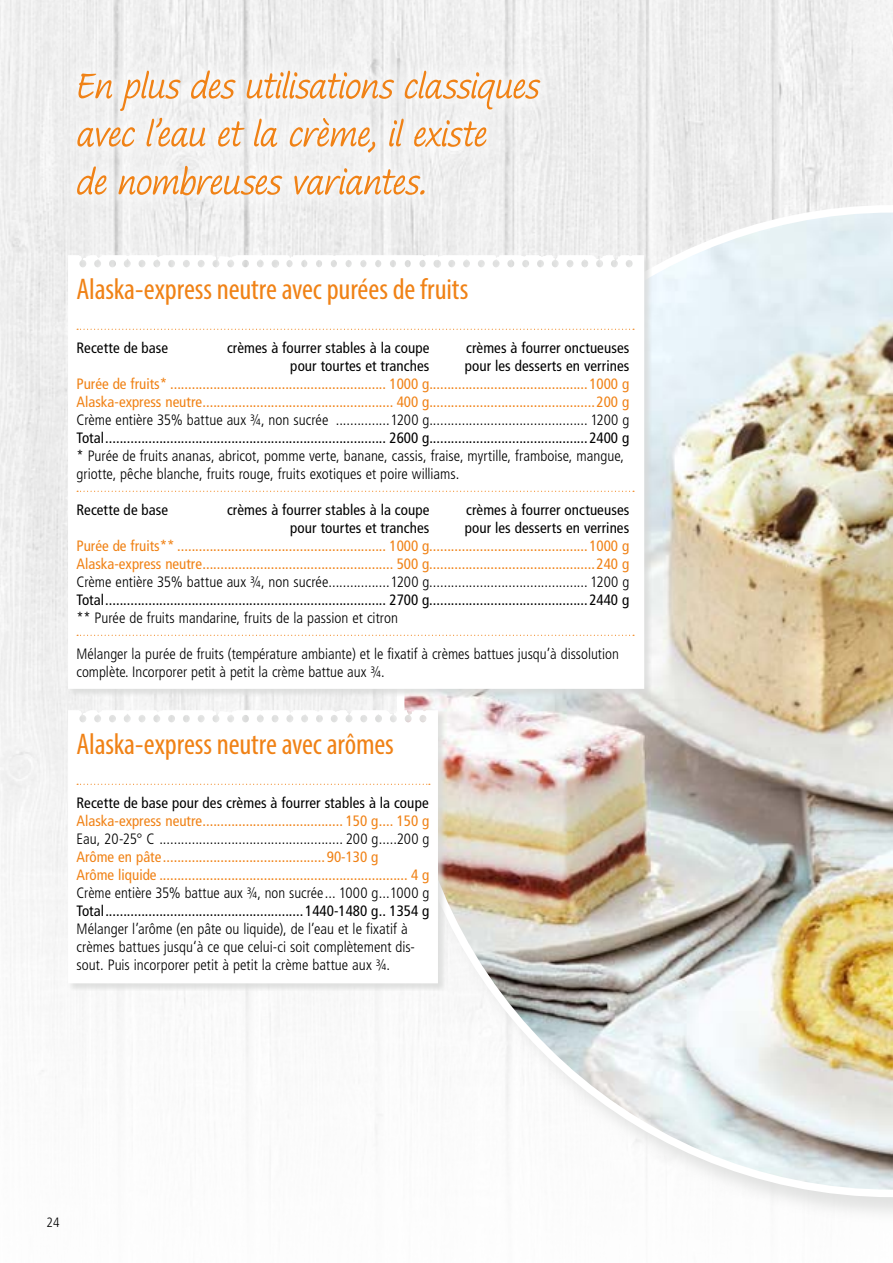
<style>
.page{position:relative;width:893px;height:1263px;background:#fff}
.page>*{position:absolute;margin:0;border:0;box-sizing:border-box;transform-origin:0 0}
.t1{font:italic 52.5px/48px "Bradley Texting Pro";letter-spacing:-.01em;color:#f08216}
.t2{font:condensed 30px "Myriad Pro";letter-spacing:-.005em;color:#f08216}
.t3{font:300 condensed 15px/18px "Frutiger LT Pro";color:#000}
.t4{font:condensed 15px/18px "Frutiger LT Pro";color:#f08216}
.t5{font:condensed 15px "Frutiger LT Pro";letter-spacing:.005em;color:#000}
.t6{font:300 condensed 13.5px "Frutiger LT Pro";color:#000}
</style>
<div class="page">
<img style="left:0;top:0;width:893px;height:1135px">
<div style="left:395px;top:203px;width:498px;height:1020px;background:#d8d9d8;opacity:.75"></div>
<img style="left:397px;top:205px;width:496px;height:992px">
<div style="left:68px;top:256px;width:584px;height:441px;background:#d8d9d8;opacity:.75"></div>
<svg style="left:68px;top:255px;width:576px;height:434px"></svg>
<div style="left:49px;top:44px;width:518px;height:180px;background:#f1f1f1"></div>
<svg style="left:77px;top:329px;width:557px;height:1px"></svg>
<svg style="left:77px;top:491px;width:557px;height:1px"></svg>
<svg style="left:77px;top:635px;width:557px;height:1px"></svg>
<div style="left:68px;top:710px;width:378px;height:281px;background:#d8d9d8;opacity:.75"></div>
<svg style="left:68px;top:710px;width:370px;height:273px"></svg>
<svg style="left:77px;top:784px;width:353px;height:1px"></svg>
<h1 class="t1" style="left:77px;top:63px;width:465px">En plus des utilisations classiques avec l’eau et la crème, il existe<br>de nombreuses variantes.</h1>
<h2 class="t2" style="left:77px;top:271px;width:393px">Alaska-express neutre avec purées de fruits</h2>
<p class="t5" style="left:77px;top:339px;width:93px">Recette de base</p>
<p class="t5" style="left:227px;top:339px;width:204px">crèmes à fourrer stables à la coupe</p>
<p class="t5" style="left:466px;top:339px;width:165px">crèmes à fourrer onctueuses</p>
<p class="t5" style="left:290px;top:357px;width:141px">pour tourtes et tranches</p>
<p class="t5" style="left:465px;top:357px;width:166px">pour les desserts en verrines</p>
<p class="t4" style="left:77px;top:375px;width:554px">Purée de fruits* ............................................................ 1000 g............................................1000 g<br>Alaska-express neutre..................................................... 400 g..............................................200 g</p>
<p class="t3" style="left:77px;top:411px;width:554px">Crème entière 35% battue aux ¾, non sucrée ...............1200 g............................................ 1200 g</p>
<p class="t5" style="left:77px;top:429px;width:554px">Total.............................................................................. 2600 g............................................2400 g</p>
<p class="t3" style="left:77px;top:447px;width:549px">* Purée de fruits ananas, abricot, pomme verte, banane, cassis, fraise, myrtille, framboise, mangue, griotte, pêche blanche, fruits rouge, fruits exotiques et poire williams.</p>
<p class="t5" style="left:77px;top:501px;width:93px">Recette de base</p>
<p class="t5" style="left:227px;top:501px;width:204px">crèmes à fourrer stables à la coupe</p>
<p class="t5" style="left:466px;top:501px;width:165px">crèmes à fourrer onctueuses</p>
<p class="t5" style="left:290px;top:519px;width:141px">pour tourtes et tranches</p>
<p class="t5" style="left:465px;top:519px;width:166px">pour les desserts en verrines</p>
<p class="t4" style="left:77px;top:537px;width:554px">Purée de fruits** .......................................................... 1000 g............................................1000 g<br>Alaska-express neutre..................................................... 500 g..............................................240 g</p>
<p class="t3" style="left:77px;top:573px;width:554px">Crème entière 35% battue aux ¾, non sucrée.................1200 g............................................ 1200 g</p>
<p class="t5" style="left:77px;top:591px;width:554px">Total.............................................................................. 2700 g............................................2440 g</p>
<p class="t3" style="left:77px;top:609px;width:323px">** Purée de fruits mandarine, fruits de la passion et citron</p>
<p class="t3" style="left:77px;top:645px;width:544px">Mélanger la purée de fruits (température ambiante) et le fixatif à crèmes battues jusqu’à dissolution complète. Incorporer petit à petit la crème battue aux ¾.</p>
<h2 class="t2" style="left:77px;top:726px;width:319px">Alaska-express neutre avec arômes</h2>
<p class="t5" style="left:77px;top:794px;width:354px">Recette de base pour des crèmes à fourrer stables à la coupe</p>
<p class="t4" style="left:77px;top:812px;width:354px">Alaska-express neutre....................................... 150 g.... 150 g</p>
<p class="t3" style="left:77px;top:830px;width:354px">Eau, 20-25° C ................................................... 200 g.....200 g</p>
<p class="t4" style="left:77px;top:848px;width:354px">Arôme en pâte............................................. 90-130 g<br>Arôme liquide ..................................................................... 4 g</p>
<p class="t3" style="left:77px;top:884px;width:354px">Crème entière 35% battue aux ¾, non sucrée... 1000 g...1000 g</p>
<p class="t5" style="left:77px;top:902px;width:354px">Total....................................................... 1440-1480 g.. 1354 g</p>
<p class="t3" style="left:77px;top:920px;width:340px">Mélanger l’arôme (en pâte ou liquide), de l’eau et le fixatif à crèmes battues jusqu‘à ce que celui-ci soit complètement dis&shy;sout. Puis incorporer petit à petit la crème battue aux ¾.</p>
<p class="t6" style="left:47px;top:1215px;width:14px">24</p>
</div>
